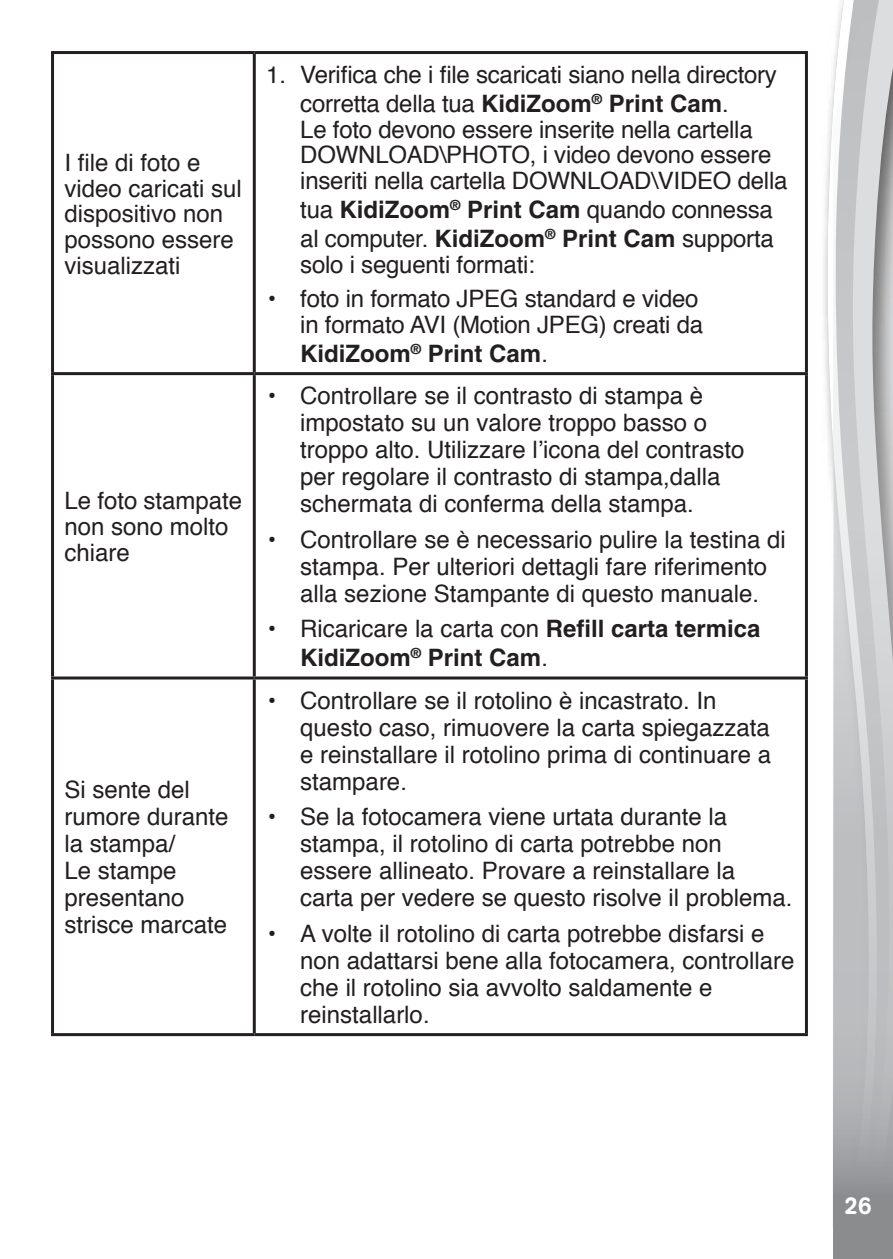
<style>
.page{position:relative;width:893px;height:1259px;background:#fff}
.page>*{position:absolute;margin:0;border:0;box-sizing:border-box;transform-origin:0 0}
.t1{font:24px/27px "Helvetica";color:#231f20}
.t2{font:700 24px/28.8px "Helvetica";color:#231f20}
.t3{font:500 24px "AG Book Rounded";color:#fff}
.s1{font-weight:700}
.s2{font-weight:400}
</style>
<div class="page">
<div style="left:820px;top:0;width:73px;height:1259px;background:#231f20;opacity:.75"></div>
<svg style="left:827px;top:0;width:6px;height:1227px"></svg>
<svg style="left:833px;top:0;width:60px;height:1259px;background:#c2c4c5"></svg>
<div style="left:765px;top:1227px;width:68px;height:32px;background:#fff"></div>
<hr style="left:51px;top:51px;width:203px;height:3px;background:#231f20">
<hr style="left:51px;top:54px;width:3px;height:318px;background:#231f20">
<hr style="left:254px;top:51px;width:554px;height:3px;background:#231f20">
<hr style="left:253px;top:54px;width:3px;height:318px;background:#231f20">
<hr style="left:805px;top:54px;width:3px;height:318px;background:#231f20">
<hr style="left:51px;top:372px;width:203px;height:3px;background:#231f20">
<hr style="left:51px;top:375px;width:3px;height:301px;background:#231f20">
<hr style="left:254px;top:372px;width:554px;height:3px;background:#231f20">
<hr style="left:253px;top:375px;width:3px;height:301px;background:#231f20">
<hr style="left:805px;top:375px;width:3px;height:301px;background:#231f20">
<hr style="left:51px;top:676px;width:203px;height:3px;background:#231f20">
<hr style="left:51px;top:679px;width:3px;height:354px;background:#231f20">
<hr style="left:254px;top:676px;width:554px;height:3px;background:#231f20">
<hr style="left:253px;top:679px;width:3px;height:354px;background:#231f20">
<hr style="left:805px;top:679px;width:3px;height:354px;background:#231f20">
<hr style="left:51px;top:1033px;width:203px;height:3px;background:#231f20">
<hr style="left:254px;top:1033px;width:554px;height:3px;background:#231f20">
<p class="t1" style="left:65px;top:151px;width:179px;line-height:25.8px">I file di foto e video caricati sul dispositivo non possono essere visualizzati</p>
<p class="t1" style="left:65px;top:489px;width:179px;line-height:25.8px">Le foto stampate non sono molto chiare</p>
<p class="t1" style="left:65px;top:777px;width:166px">Si sente del rumore durante la stampa/<br>Le stampe presentano strisce marcate</p>
<p class="t1" style="left:266px;top:62px;width:512px;line-height:28.8px;text-align:center">1. Verifica che i file scaricati siano nella directory corretta della tua <span class="s1">KidiZoom</span><sup>®</sup> <span class="s1">Print Cam</span>.</p>
<p class="t1" style="left:300px;top:118px;width:489px;line-height:25.8px">Le foto devono essere inserite nella cartella<br>DOWNLOAD\PHOTO, i video devono essere inseriti nella cartella DOWNLOAD\VIDEO della</p>
<p class="t1" style="left:300px;top:197px;width:475px;line-height:28.8px">tua <span class="s1">KidiZoom</span><sup>®</sup> <span class="s1">Print Cam</span> quando connessa al computer. <span class="s1">KidiZoom</span><sup>®</sup> <span class="s1">Print Cam</span> supporta</p>
<p class="t1" style="left:300px;top:252px;width:236px">solo i seguenti formati:</p>
<p class="t1" style="left:266px;top:287px;width:438px;line-height:25.8px;text-align:right">• foto in formato JPEG standard e video in formato AVI (Motion JPEG) creati da</p>
<p class="t2" style="left:300px;top:338px;width:249px">KidiZoom<sup>®</sup> Print Cam<span class="s2">.</span></p>
<p class="t1" style="left:300px;top:384px;width:446px;text-indent:-34px">• Controllare se il contrasto di stampa è impostato su un valore troppo basso o troppo alto. Utilizzare l’icona del contrasto per regolare il contrasto di stampa,dalla schermata di conferma della stampa.</p>
<p class="t1" style="left:300px;top:527px;width:487px;text-indent:-34px">• Controllare se è necessario pulire la testina di stampa. Per ulteriori dettagli fare riferimento alla sezione Stampante di questo manuale.</p>
<p class="t2" style="left:300px;top:614px;width:462px;text-indent:-34px"><span class="s2">• Ricaricare la carta con</span> Refill carta termica<br>KidiZoom<sup>®</sup> Print Cam<span class="s2">.</span></p>
<p class="t1" style="left:300px;top:688px;width:472px;text-indent:-34px">• Controllare se il rotolino è incastrato. In questo caso, rimuovere la carta spiegazzata e reinstallare il rotolino prima di continuare a stampare.</p>
<p class="t1" style="left:300px;top:804px;width:494px;text-indent:-34px">• Se la fotocamera viene urtata durante la stampa, il rotolino di carta potrebbe non essere allineato. Provare a reinstallare la carta per vedere se questo risolve il problema.</p>
<p class="t1" style="left:300px;top:921px;width:496px;text-indent:-34px">• A volte il rotolino di carta potrebbe disfarsi e non adattarsi bene alla fotocamera, controllare che il rotolino sia avvolto saldamente e reinstallarlo.</p>
<p class="t3" style="left:844px;top:1191px;width:28px">26</p>
</div>
